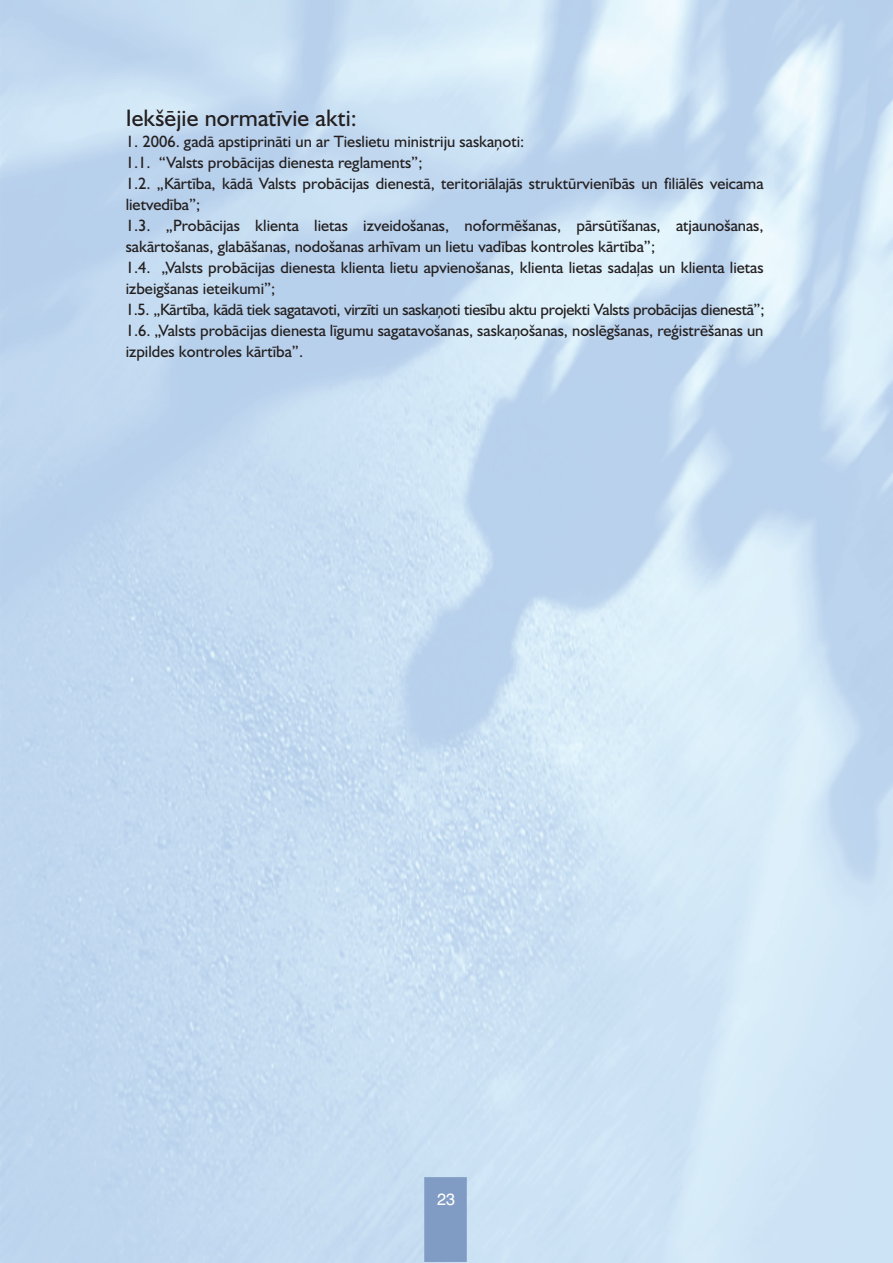
<style>
.page{position:relative;width:893px;height:1263px;background:#fff}
.page>*{position:absolute;margin:0;border:0;box-sizing:border-box;transform-origin:0 0}
.t1{font:24px "Humanist 521 CE";letter-spacing:.005em;color:#231f20}
.t2{font:16.5px/21px "Humanist 521 CE";color:#231f20}
.t3{font:16.5px "Swiss CE";color:#fff}
</style>
<div class="page">
<img style="left:0;top:0;width:893px;height:1263px">
<div style="left:424px;top:1177px;width:43px;height:85px;background:#809cc5"></div>
<p class="t1" style="left:126px;top:103px;width:233px">Iekšējie normatīvie akti:</p>
<p class="t2" style="left:126px;top:130px;width:640px">1. 2006. gadā apstiprināti un ar Tieslietu ministriju saskaņoti:<br>1.1. “Valsts probācijas dienesta reglaments”;<br>1.2. „Kārtība, kādā Valsts probācijas dienestā, teritoriālajās struktūrvienībās un filiālēs veicama lietvedība”;<br>1.3. „Probācijas klienta lietas izveidošanas, noformēšanas, pārsūtīšanas, atjaunošanas, sakārtošanas, glabāšanas, nodošanas arhīvam un lietu vadības kontroles kārtība”;<br>1.4. „Valsts probācijas dienesta klienta lietu apvienošanas, klienta lietas sadaļas un klienta lietas izbeigšanas ieteikumi”;<br>1.5. „Kārtība, kādā tiek sagatavoti, virzīti un saskaņoti tiesību aktu projekti Valsts probācijas dienestā”; 1.6. „Valsts probācijas dienesta līgumu sagatavošanas, saskaņošanas, noslēgšanas, reģistrēšanas un izpildes kontroles kārtība”.</p>
<p class="t3" style="left:437px;top:1189px;width:20px">23</p>
</div>
